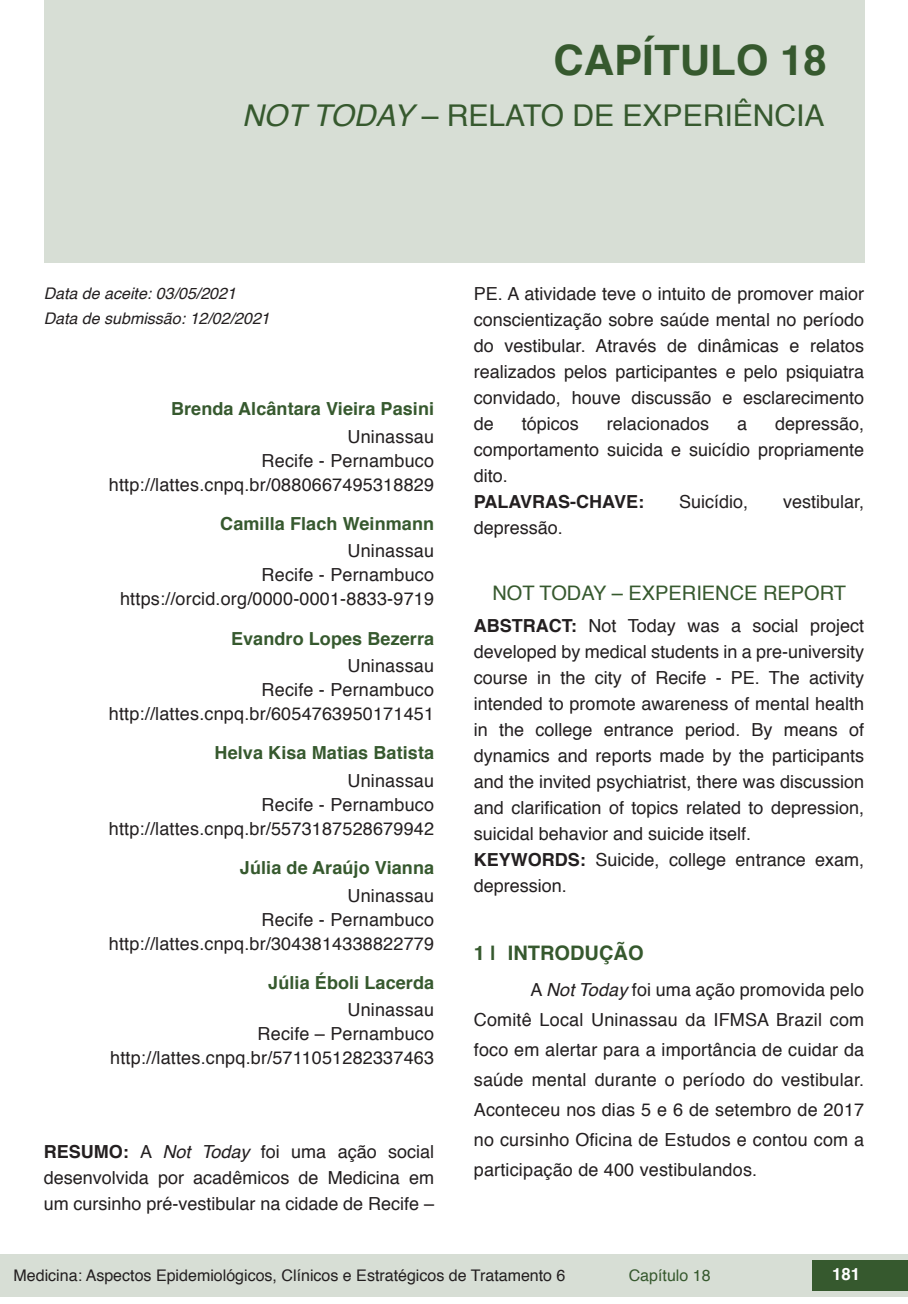
<style>
.page{position:relative;width:908px;height:1304px;background:#fff}
.page>*{position:absolute;margin:0;border:0;box-sizing:border-box;transform-origin:0 0}
.capítulos{font:700 42px "Helvetica";color:#36592e}
.nome_artigos{font:30px "Helvetica";color:#36592e}
.título_Inglês{font:20px "Helvetica";color:#36592e}
.t1{font:700 20px "Helvetica";color:#36592e}
.Resumos_e_PC_TXT{font:18px/26px "Helvetica";color:#231f20;text-align:justify}
.info_autores{font:18px "Helvetica";letter-spacing:.01em;color:#231f20}
.txt{font:18px/30px "Helvetica";letter-spacing:.01em;color:#231f20;text-align:justify}
.nome_autores{font:700 18px "Helvetica";letter-spacing:.005em;color:#36592e}
.Resumos_e_PC_TXT-2{font:700 18px "Helvetica";color:#231f20}
.t2{font:700 16.8px "Helvetica";color:#fff}
.t3{font:16px "Helvetica";color:#231f20}
.data{font:italic 16px "Helvetica";color:#231f20}
.t4{font:16px "Helvetica";color:#36592e}
.s1{font-style:italic}
.s2{font-weight:700}
</style>
<div class="page">
<div style="left:0;top:1254px;width:906px;height:43px;background:#d7ded5"></div>
<div style="left:812px;top:1261px;width:95px;height:30px;background:#36592e"></div>
<div style="left:44px;top:0;width:819px;height:263px;background:#d7ded5"></div>
<p class="capítulos" style="left:553px;top:26px;width:275px">CAPÍTULO 18</p>
<p class="nome_artigos" style="left:242px;top:93px;width:583px"><span class="s1">NOT TODAY</span> – RELATO DE EXPERIÊNCIA</p>
<p class="data" style="left:44px;top:280px;width:194px">Data de aceite: 03/05/2021</p>
<p class="data" style="left:44px;top:306px;width:227px">Data de submissão: 12/02/2021</p>
<p class="nome_autores" style="left:171px;top:395px;width:264px">Brenda Alcântara Vieira Pasini</p>
<p class="info_autores" style="left:347px;top:423px;width:88px">Uninassau</p>
<p class="info_autores" style="left:261px;top:447px;width:174px">Recife - Pernambuco</p>
<p class="info_autores" style="left:109px;top:471px;width:326px">http://lattes.cnpq.br/0880667495318829</p>
<p class="nome_autores" style="left:220px;top:509px;width:215px">Camilla Flach Weinmann</p>
<p class="info_autores" style="left:347px;top:537px;width:88px">Uninassau</p>
<p class="info_autores" style="left:261px;top:561px;width:174px">Recife - Pernambuco</p>
<p class="info_autores" style="left:120px;top:585px;width:315px">https://orcid.org/0000-0001-8833-9719</p>
<p class="nome_autores" style="left:231px;top:624px;width:204px">Evandro Lopes Bezerra</p>
<p class="info_autores" style="left:347px;top:652px;width:88px">Uninassau</p>
<p class="info_autores" style="left:261px;top:676px;width:174px">Recife - Pernambuco</p>
<p class="info_autores" style="left:109px;top:700px;width:326px">http://lattes.cnpq.br/6054763950171451</p>
<p class="nome_autores" style="left:214px;top:739px;width:221px">Helva Kisa Matias Batista</p>
<p class="info_autores" style="left:347px;top:767px;width:88px">Uninassau</p>
<p class="info_autores" style="left:261px;top:791px;width:174px">Recife - Pernambuco</p>
<p class="info_autores" style="left:109px;top:815px;width:326px">http://lattes.cnpq.br/5573187528679942</p>
<p class="nome_autores" style="left:240px;top:853px;width:195px">Júlia de Araújo Vianna</p>
<p class="info_autores" style="left:347px;top:881px;width:88px">Uninassau</p>
<p class="info_autores" style="left:261px;top:905px;width:174px">Recife - Pernambuco</p>
<p class="info_autores" style="left:109px;top:929px;width:326px">http://lattes.cnpq.br/3043814338822779</p>
<p class="nome_autores" style="left:268px;top:968px;width:167px">Júlia Éboli Lacerda</p>
<p class="info_autores" style="left:347px;top:996px;width:88px">Uninassau</p>
<p class="info_autores" style="left:257px;top:1020px;width:178px">Recife – Pernambuco</p>
<p class="info_autores" style="left:110px;top:1044px;width:325px">http://lattes.cnpq.br/5711051282337463</p>
<p class="Resumos_e_PC_TXT" style="left:44px;top:1139px;width:392px"><span class="s2">RESUMO:</span> A <span class="s1">Not Today</span> foi uma ação social desenvolvida por acadêmicos de Medicina em um cursinho pré-vestibular na cidade de Recife –</p>
<p class="Resumos_e_PC_TXT" style="left:473px;top:281px;width:392px">PE. A atividade teve o intuito de promover maior conscientização sobre saúde mental no período do vestibular. Através de dinâmicas e relatos realizados pelos participantes e pelo psiquiatra convidado, houve discussão e esclarecimento de</p>
<p class="Resumos_e_PC_TXT" style="left:521px;top:411px;width:59px">tópicos</p>
<p class="Resumos_e_PC_TXT" style="left:606px;top:411px;width:104px">relacionados</p>
<p class="Resumos_e_PC_TXT" style="left:736px;top:411px;width:12px">a</p>
<p class="Resumos_e_PC_TXT" style="left:473px;top:411px;width:392px;text-indent:301px">depressão, comportamento suicida e suicídio propriamente dito.</p>
<p class="Resumos_e_PC_TXT-2" style="left:473px;top:487px;width:172px">PALAVRAS-CHAVE:</p>
<p class="Resumos_e_PC_TXT" style="left:678px;top:489px;width:71px">Suicídio,</p>
<p class="Resumos_e_PC_TXT" style="left:782px;top:489px;width:83px">vestibular,</p>
<p class="Resumos_e_PC_TXT" style="left:473px;top:515px;width:91px">depressão.</p>
<p class="título_Inglês" style="left:492px;top:578px;width:355px">NOT TODAY – EXPERIENCE REPORT</p>
<p class="Resumos_e_PC_TXT" style="left:473px;top:613px;width:392px"><span class="s2">ABSTRACT:</span> Not Today was a social project developed by medical students in a pre-university course in the city of Recife - PE. The activity intended to promote awareness of mental health in the college entrance period. By means of dynamics and reports made by the participants and the invited psychiatrist, there was discussion and clarification of topics related to depression, suicidal behavior and suicide itself.</p>
<p class="Resumos_e_PC_TXT" style="left:473px;top:847px;width:392px"><span class="s2">KEYWORDS:</span> Suicide, college entrance exam, depression.</p>
<p class="t1" style="left:473px;top:937px;width:171px">1 | INTRODUÇÃO</p>
<p class="txt" style="left:473px;top:975px;width:392px;text-indent:57px">A <span class="s1">Not Today</span> foi uma ação promovida pelo Comitê Local Uninassau da IFMSA Brazil com foco em alertar para a importância de cuidar da saúde mental durante o período do vestibular.<br>Aconteceu nos dias 5 e 6 de setembro de 2017 no cursinho Oficina de Estudos e contou com a participação de 400 vestibulandos.</p>
<p class="t3" style="left:14px;top:1263px;width:553px">Medicina: Aspectos Epidemiológicos, Clínicos e Estratégicos de Tratamento 6</p>
<p class="t4" style="left:628px;top:1263px;width:83px">Capítulo 18</p>
<p class="t2" style="left:831px;top:1261px;width:30px">181</p>
</div>
